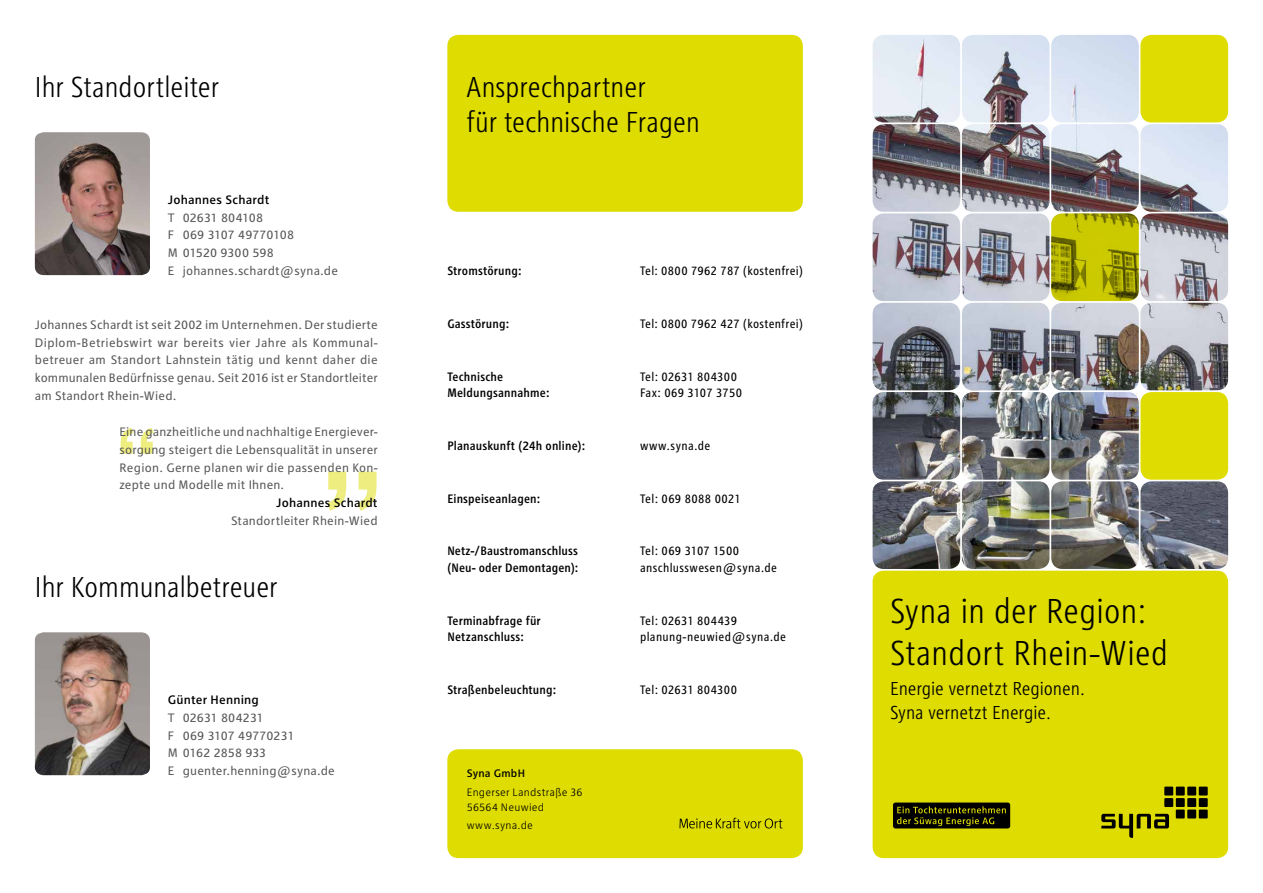
<style>
.page{position:relative;width:1263px;height:893px;background:#fff}
.page>*{position:absolute;margin:0;border:0;box-sizing:border-box;transform-origin:0 0}
.t1{font:300 condensed 36px/42.3px "RWE Headline";letter-spacing:.01em;color:#000}
.t2{font:300 condensed 30px/35.7px "RWE Headline";letter-spacing:.005em;color:#000}
.t3{font:300 condensed 19.5px/24px "RWE Text";letter-spacing:-.005em;color:#000}
.t4{font:12.75px/17.9px "RWE Text";letter-spacing:.015em;color:#565656;text-align:justify}
.t5{font:condensed 12.75px/16.5px "RWE Text";letter-spacing:.025em;color:#000}
.t6{font:500 condensed 12.75px/16.5px "RWE Text";letter-spacing:.01em;color:#000}
.t7{font:500 12.75px "RWE Text";letter-spacing:.015em;color:#000}
.t8{font:300 11.25px/15px "RWE Text";letter-spacing:.025em;color:#000}
.t9{font:500 11.25px "RWE Text";letter-spacing:.02em;color:#000}
</style>
<div class="page">
<div style="left:873px;top:571px;width:355px;height:287px;background:#dedc00;border-radius:11px"></div>
<div style="left:1199px;top:787px;width:9px;height:8px;background:#000"></div>
<div style="left:1164px;top:787px;width:9px;height:8px;background:#000"></div>
<div style="left:1176px;top:787px;width:9px;height:8px;background:#000"></div>
<div style="left:1187px;top:787px;width:9px;height:8px;background:#000"></div>
<div style="left:1199px;top:798px;width:9px;height:9px;background:#000"></div>
<div style="left:1164px;top:798px;width:9px;height:9px;background:#000"></div>
<div style="left:1176px;top:798px;width:9px;height:9px;background:#000"></div>
<div style="left:1187px;top:798px;width:9px;height:9px;background:#000"></div>
<div style="left:1199px;top:809px;width:9px;height:9px;background:#000"></div>
<div style="left:1176px;top:809px;width:9px;height:9px;background:#000"></div>
<div style="left:1187px;top:809px;width:9px;height:9px;background:#000"></div>
<svg style="left:1101px;top:814px;width:68px;height:24px"></svg>
<div style="left:893px;top:802px;width:117px;height:26px;background:#000;border-radius:3px"></div>
<svg style="left:897px;top:806px;width:109px;height:20px"></svg>
<div style="left:447px;top:749px;width:356px;height:109px;background:#dedc00;border-radius:11px"></div>
<div style="left:447px;top:35px;width:356px;height:177px;background:#dedc00;border-radius:11px"></div>
<img style="left:35px;top:132px;width:115px;height:143px">
<img style="left:35px;top:632px;width:115px;height:143px">
<img style="left:873px;top:35px;width:355px;height:534px">
<svg style="left:679px;top:818px;width:103px;height:10px"></svg>
<div style="left:1140px;top:35px;width:88px;height:87px;background:#dedc00;border-radius:11px"></div>
<div style="left:1140px;top:392px;width:88px;height:88px;background:#dedc00;border-radius:11px"></div>
<svg style="left:1051px;top:213px;width:88px;height:88px;background:#adab02"></svg>
<svg style="left:121px;top:428px;width:33px;height:26px"></svg>
<svg style="left:327px;top:472px;width:50px;height:39px"></svg>
<h2 class="t2" style="left:35px;top:69px;width:186px">Ihr Standortleiter</h2>
<p class="t7" style="left:168px;top:192px;width:103px">Johannes Schardt</p>
<p class="t4" style="left:168px;top:208px;width:171px;text-align:left">T 02631 804108<br>F 069 3107 49770108<br>M 01520 9300 598<br>E johannes.schardt@syna.de</p>
<p class="t4" style="left:35px;top:315px;width:344px">Johannes Schardt ist seit 2002 im Unternehmen. Der studierte Diplom-Betriebswirt war bereits vier Jahre als Kommunal&shy;betreuer am Standort Lahnstein tätig und kennt daher die kommunalen Bedürfnisse genau. Seit 2016 ist er Standortleiter am Standort Rhein-Wied.</p>
<p class="t4" style="left:119px;top:423px;width:260px">Eine ganzheitliche und nachhaltige Energiever&shy;sorgung steigert die Lebensqualität in unserer Region. Gerne planen wir die passenden Kon&shy;zepte und Modelle mit Ihnen.</p>
<p class="t7" style="left:276px;top:496px;width:103px">Johannes Schardt</p>
<p class="t4" style="left:231px;top:512px;width:148px">Standortleiter Rhein-Wied</p>
<h2 class="t2" style="left:35px;top:569px;width:244px">Ihr Kommunalbetreuer</h2>
<p class="t7" style="left:168px;top:692px;width:93px">Günter Henning</p>
<p class="t4" style="left:168px;top:708px;width:168px;text-align:left">T 02631 804231<br>F 069 3107 49770231<br>M 0162 2858 933<br>E guenter.henning@syna.de</p>
<h2 class="t2" style="left:466px;top:69px;width:235px">Ansprechpartner<br>für technische Fragen</h2>
<p class="t6" style="left:447px;top:263px;width:76px">Stromstörung:</p>
<p class="t5" style="left:640px;top:263px;width:164px">Tel: 0800 7962 787 (kostenfrei)</p>
<p class="t6" style="left:447px;top:315px;width:63px">Gasstörung:</p>
<p class="t5" style="left:640px;top:315px;width:164px">Tel: 0800 7962 427 (kostenfrei)</p>
<p class="t6" style="left:447px;top:368px;width:103px">Technische<br>Meldungsannahme:</p>
<p class="t5" style="left:640px;top:368px;width:104px">Tel: 02631 804300<br>Fax: 069 3107 3750</p>
<p class="t6" style="left:447px;top:437px;width:139px">Planauskunft (24h online):</p>
<p class="t5" style="left:640px;top:437px;width:72px">www.syna.de</p>
<p class="t6" style="left:447px;top:490px;width:94px">Einspeiseanlagen:</p>
<p class="t5" style="left:640px;top:490px;width:102px">Tel: 069 8088 0021</p>
<p class="t6" style="left:447px;top:543px;width:132px">Netz-/Baustromanschluss (Neu- oder Demontagen):</p>
<p class="t5" style="left:640px;top:543px;width:138px">Tel: 069 3107 1500 anschlusswesen@syna.de</p>
<p class="t6" style="left:447px;top:612px;width:95px">Terminabfrage für<br>Netzanschluss:</p>
<p class="t5" style="left:640px;top:612px;width:148px">Tel: 02631 804439 planung-neuwied@syna.de</p>
<p class="t6" style="left:447px;top:681px;width:110px">Straßenbeleuchtung:</p>
<p class="t5" style="left:640px;top:681px;width:99px">Tel: 02631 804300</p>
<p class="t9" style="left:467px;top:767px;width:60px">Syna GmbH</p>
<p class="t8" style="left:467px;top:784px;width:117px">Engerser Landstraße 36<br>56564 Neuwied</p>
<p class="t8" style="left:467px;top:817px;width:68px">www.syna.de</p>
<h1 class="t1" style="left:890px;top:589px;width:279px">Syna in der Region:<br>Standort Rhein-Wied</h1>
<h3 class="t3" style="left:890px;top:677px;width:197px">Energie vernetzt Regionen.<br>Syna vernetzt Energie.</h3>
</div>
